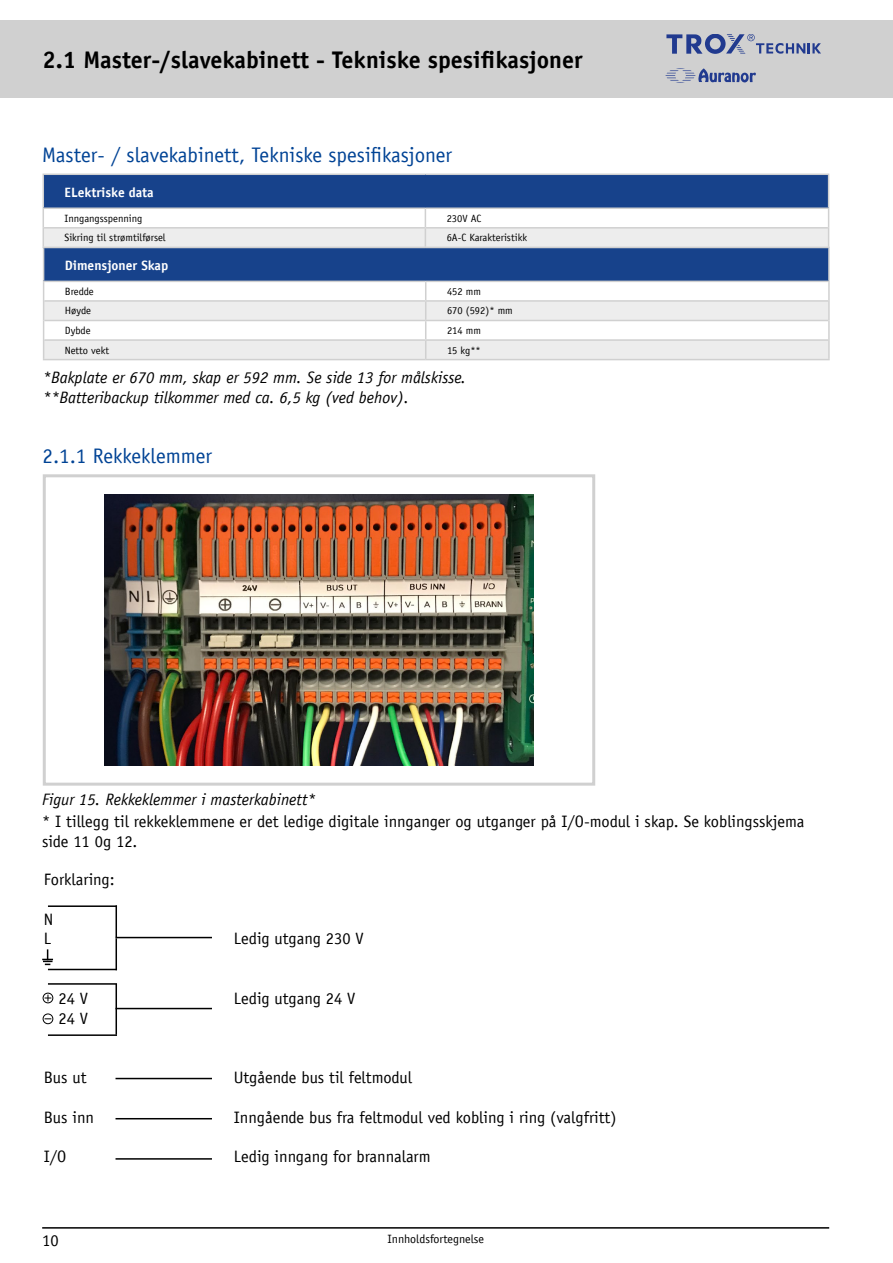
<style>
.page{position:relative;width:893px;height:1263px;background:#fff}
.page>*{position:absolute;margin:0;border:0;box-sizing:border-box;transform-origin:0 0}
.t1{font:700 24px "TROX Officina Sans";color:#000}
.t2{font:21px "TROX Officina Sans";color:#004395}
.t3{font:16.5px/19.8px "TROX Officina Sans";color:#000}
.t4{font:italic 16.5px/19.8px "TROX Officina Sans";color:#000}
.t5{font:700 13.5px "TROX Officina Sans";color:#fff}
.t6{font:12px "TROX Officina Sans";color:#000}
.t7{font:10.5px "TROX Officina Sans";color:#000}
</style>
<div class="page">
<div style="left:0;top:20px;width:893px;height:77px;background:#d0d0d0"></div>
<svg style="left:666px;top:34px;width:155px;height:20px"></svg>
<svg style="left:666px;top:68px;width:90px;height:15px"></svg>
<hr style="left:42px;top:1227px;width:787px;height:1px;background:#000">
<div style="left:44px;top:247px;width:785px;height:34px;background:#17428b"></div>
<svg style="left:44px;top:302px;width:784px;height:57px;fill:#ededed"></svg>
<hr style="left:43px;top:248px;width:1px;height:33px;background:#d0d0d0">
<hr style="left:426px;top:247px;width:404px;height:1px;background:#d0d0d0">
<hr style="left:828px;top:248px;width:2px;height:33px;background:#d0d0d0">
<hr style="left:43px;top:281px;width:383px;height:1px;background:#d0d0d0">
<hr style="left:426px;top:281px;width:404px;height:1px;background:#d0d0d0">
<svg style="left:828px;top:282px;width:2px;height:38px"></svg>
<hr style="left:828px;top:320px;width:2px;height:20px;background:#d0d0d0">
<svg style="left:43px;top:282px;width:1px;height:77px"></svg>
<svg style="left:828px;top:340px;width:2px;height:19px"></svg>
<hr style="left:44px;top:300px;width:382px;height:2px;background:#d0d0d0">
<hr style="left:426px;top:300px;width:402px;height:2px;background:#d0d0d0">
<hr style="left:44px;top:320px;width:382px;height:1px;background:#d0d0d0">
<hr style="left:426px;top:320px;width:402px;height:1px;background:#d0d0d0">
<hr style="left:44px;top:339px;width:382px;height:2px;background:#d0d0d0">
<hr style="left:426px;top:339px;width:402px;height:2px;background:#d0d0d0">
<svg style="left:425px;top:282px;width:1px;height:77px"></svg>
<hr style="left:43px;top:359px;width:383px;height:1px;background:#d0d0d0">
<hr style="left:426px;top:359px;width:404px;height:1px;background:#d0d0d0">
<div style="left:43px;top:174px;width:786px;height:34px;background:#17428b"></div>
<hr style="left:43px;top:174px;width:382px;height:1px;background:#d0d0d0">
<hr style="left:43px;top:175px;width:1px;height:32px;background:#d0d0d0">
<hr style="left:425px;top:174px;width:404px;height:1px;background:#d0d0d0">
<hr style="left:828px;top:175px;width:1px;height:32px;background:#d0d0d0">
<hr style="left:43px;top:207px;width:382px;height:2px;background:#d0d0d0">
<hr style="left:425px;top:207px;width:404px;height:2px;background:#d0d0d0">
<svg style="left:43px;top:209px;width:786px;height:38px"></svg>
<hr style="left:43px;top:247px;width:382px;height:1px;background:#d0d0d0">
<hr style="left:425px;top:247px;width:404px;height:1px;background:#d0d0d0">
<img style="left:104px;top:494px;width:430px;height:271px">
<div style="left:43px;top:474px;width:552px;height:312px;border:3px solid #d0d0d0"></div>
<svg style="left:42px;top:949px;width:11px;height:16px"></svg>
<div style="left:43px;top:993px;width:10px;height:10px;border:1px solid #000;border-radius:50%"></div>
<div style="left:43px;top:1013px;width:10px;height:11px;border:1px solid #000;border-radius:50%"></div>
<svg style="left:45px;top:994px;width:6px;height:7px"></svg>
<hr style="left:48px;top:905px;width:69px;height:2px;background:#000">
<hr style="left:116px;top:905px;width:1px;height:32px;background:#000">
<hr style="left:48px;top:969px;width:69px;height:1px;background:#000">
<hr style="left:116px;top:938px;width:1px;height:32px;background:#000">
<hr style="left:116px;top:937px;width:96px;height:1px;background:#000">
<hr style="left:48px;top:983px;width:69px;height:2px;background:#000">
<hr style="left:48px;top:1034px;width:69px;height:2px;background:#000">
<hr style="left:116px;top:984px;width:1px;height:51px;background:#000">
<hr style="left:116px;top:1008px;width:96px;height:1px;background:#000">
<hr style="left:116px;top:1078px;width:96px;height:1px;background:#000">
<hr style="left:116px;top:1118px;width:96px;height:1px;background:#000">
<hr style="left:116px;top:1158px;width:96px;height:2px;background:#000">
<h1 class="t1" style="left:43px;top:45px;width:542px">2.1 Master-/slavekabinett - Tekniske spesifikasjoner</h1>
<p class="t2" style="left:42px;top:142px;width:411px">Master- / slavekabinett, Tekniske spesifikasjoner</p>
<p class="t5" style="left:65px;top:184px;width:91px">ELektriske data</p>
<p class="t7" style="left:65px;top:212px;width:79px">Inngangsspenning</p>
<p class="t7" style="left:447px;top:212px;width:36px">230V AC</p>
<p class="t7" style="left:65px;top:232px;width:103px">Sikring til strømtilførsel</p>
<p class="t7" style="left:447px;top:232px;width:82px">6A-C Karakteristikk</p>
<p class="t5" style="left:65px;top:257px;width:105px">Dimensjoner Skap</p>
<p class="t7" style="left:65px;top:285px;width:30px">Bredde</p>
<p class="t7" style="left:447px;top:285px;width:36px">452 mm</p>
<p class="t7" style="left:65px;top:305px;width:28px">Høyde</p>
<p class="t7" style="left:447px;top:305px;width:67px">670 (592)* mm</p>
<p class="t7" style="left:65px;top:324px;width:27px">Dybde</p>
<p class="t7" style="left:447px;top:324px;width:36px">214 mm</p>
<p class="t7" style="left:65px;top:344px;width:46px">Netto vekt</p>
<p class="t7" style="left:447px;top:344px;width:35px">15 kg**</p>
<p class="t4" style="left:43px;top:368px;width:425px">*Bakplate er 670 mm, skap er 592 mm. Se side 13 for målskisse. **Batteribackup tilkommer med ca. 6,5 kg (ved behov).</p>
<p class="t2" style="left:43px;top:443px;width:171px">2.1.1 Rekkeklemmer</p>
<p class="t4" style="left:42px;top:790px;width:275px">Figur 15. Rekkeklemmer i masterkabinett*</p>
<p class="t3" style="left:42px;top:811px;width:764px">* I tillegg til rekkeklemmene er det ledige digitale innganger og utganger på I/O-modul i skap. Se koblingsskjema side 11 0g 12.</p>
<p class="t3" style="left:44px;top:869px;width:72px">Forklaring:</p>
<p class="t3" style="left:44px;top:909px;width:11px">N<br>L</p>
<p class="t3" style="left:58px;top:988px;width:31px">24 V<br>24 V</p>
<p class="t3" style="left:44px;top:1067px;width:44px">Bus ut</p>
<p class="t3" style="left:44px;top:1107px;width:52px">Bus inn</p>
<p class="t3" style="left:44px;top:1147px;width:24px">I/O</p>
<p class="t3" style="left:234px;top:929px;width:131px">Ledig utgang 230 V</p>
<p class="t3" style="left:234px;top:988px;width:123px">Ledig utgang 24 V</p>
<p class="t3" style="left:234px;top:1067px;width:180px">Utgående bus til feltmodul</p>
<p class="t3" style="left:234px;top:1107px;width:384px">Inngående bus fra feltmodul ved kobling i ring (valgfritt)</p>
<p class="t3" style="left:234px;top:1147px;width:198px">Ledig inngang for brannalarm</p>
<p class="t3" style="left:42px;top:1231px;width:18px">10</p>
<p class="t6" style="left:387px;top:1232px;width:98px">Innholdsfortegnelse</p>
</div>
